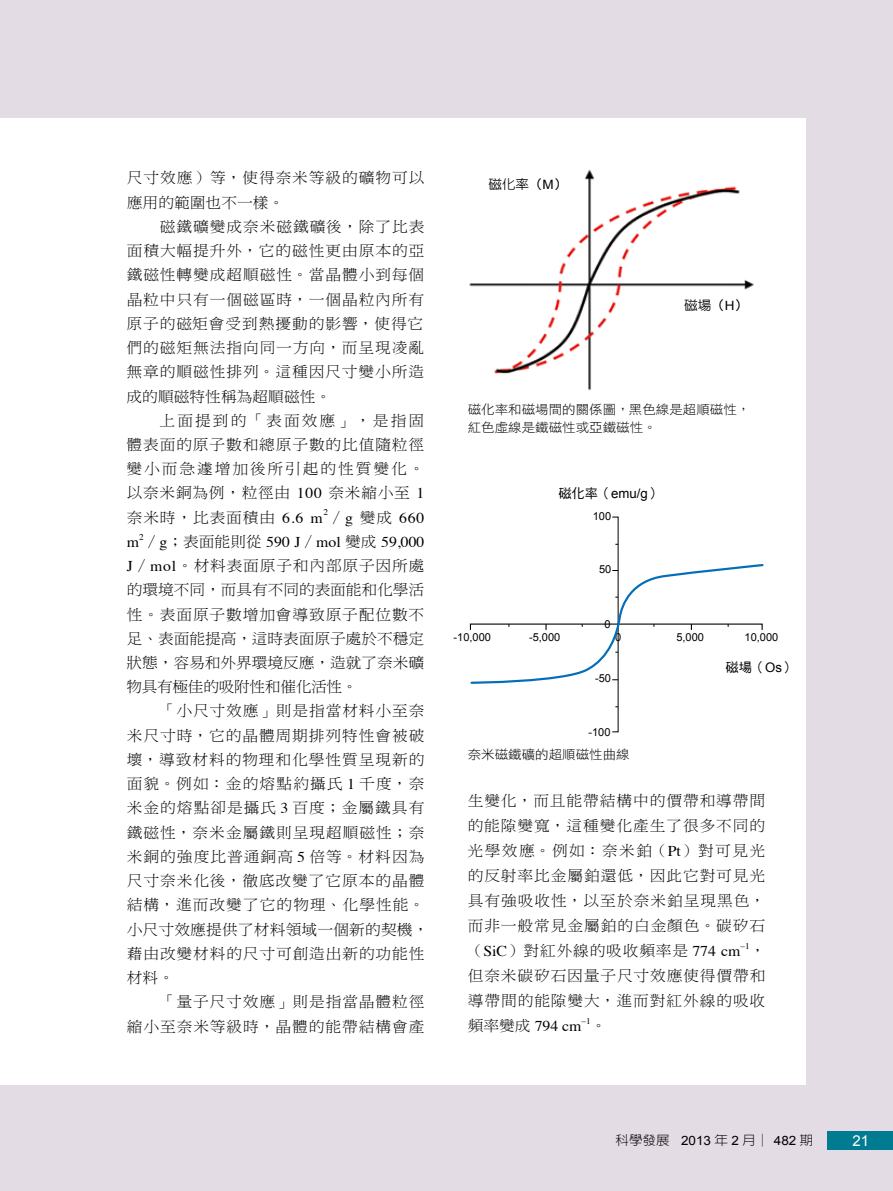
<style>
.page{position:relative;width:893px;height:1191px;background:#e4dce5}
.page>*{position:absolute;margin:0;border:0;box-sizing:border-box;transform-origin:0 0}
.t1{font:15px/24.2px "DF Ming Std W3";letter-spacing:.055em;color:#000;text-align:justify;scale:1.05 1}
.t2{font:15px "Times";color:#000;scale:1.05 1}
.t3{font:15px "Arial";color:#fff}
.t4{font:13.2px "DF Hei Std W5";color:#000}
.t5{font:12.9px/18px "DF Hei Std W3";color:#000;scale:1.05 1}
.t6{font:300 12.9px "AR New Hei B5";color:#000;scale:1.05 1}
.t7{font:500 12.9px "AR New Hei B5";color:#000;scale:1.05 1}
.t8{font:10.95px "Arial";color:#000}
.t9{font:8.7px "Times";color:#000;scale:1.05 1}
.s1{font-family:"Times"}
.s2{font-family:"DF Ming Std W3"}
.s3{font-weight:700}
.s4{font-family:"Arial";font-weight:400}
.s5{font-family:"Arial"}
</style>
<div class="page">
<div style="left:0;top:118px;width:805px;height:966px;background:#fff"></div>
<div style="left:828px;top:1131px;width:65px;height:18px;background:#007b91"></div>
<svg style="left:469px;top:563px;width:295px;height:122px"></svg>
<img style="left:469px;top:169px;width:285px;height:222px">
<div style="left:474px;top:170px;width:108px;height:27px;background:#fff"></div>
<div style="left:662px;top:291px;width:108px;height:27px;background:#fff"></div>
<p class="t1" style="left:127px;top:166px;width:285px">尺寸效應）等，使得奈米等級的礦物可以應用的範圍也不一樣。</p>
<p class="t1" style="left:127px;top:214px;width:285px;text-indent:33px">磁鐵礦變成奈米磁鐵礦後，除了比表面積大幅提升外，它的磁性更由原本的亞鐵磁性轉變成超順磁性。當晶體小到每個晶粒中只有一個磁區時，一個晶粒內所有原子的磁矩會受到熱擾動的影響，使得它們的磁矩無法指向同一方向，而呈現凌亂無章的順磁性排列。這種因尺寸變小所造成的順磁特性稱為超順磁性。</p>
<p class="t1" style="left:127px;top:408px;width:285px;text-indent:33px">上面提到的「表面效應」，是指固體表面的原子數和總原子數的比值隨粒徑變小而急遽增加後所引起的性質變化。以奈米銅為例，粒徑由 <span class="s1">100</span> 奈米縮小至 <span class="s1">1</span>奈米時，比表面積由 <span class="s1">6.6 m</span> ／<span class="s1">g</span> 變成 <span class="s1">660</span></p>
<p class="t9" style="left:324px;top:504px;width:6px">2</p>
<p class="t2" style="left:127px;top:528px;width:285px">m <span class="s2">／</span>g<span class="s2">；表面能則從</span> 590 J<span class="s2">／</span>mol <span class="s2">變成</span> 59,000</p>
<p class="t9" style="left:139px;top:528px;width:6px">2</p>
<p class="t1" style="left:127px;top:553px;width:285px"><span class="s1">J</span>／<span class="s1">mol</span>。材料表面原子和內部原子因所處的環境不同，而具有不同的表面能和化學活性。表面原子數增加會導致原子配位數不足、表面能提高，這時表面原子處於不穩定狀態，容易和外界環境反應，造就了奈米礦物具有極佳的吸附性和催化活性。</p>
<p class="t1" style="left:127px;top:699px;width:289px;text-align:left;text-indent:33px">「小尺寸效應」則是指當材料小至奈米尺寸時，它的晶體周期排列特性會被破壞，導致材料的物理和化學性質呈現新的面貌。例如：金的熔點約攝氏 <span class="s1">1</span> 千度，奈米金的熔點卻是攝氏 <span class="s1">3</span> 百度；金屬鐵具有鐵磁性，奈米金屬鐵則呈現超順磁性；奈米銅的強度比普通銅高 <span class="s1">5</span> 倍等。材料因為尺寸奈米化後，徹底改變了它原本的晶體結構，進而改變了它的物理、化學性能。小尺寸效應提供了材料領域一個新的契機，藉由改變材料的尺寸可創造出新的功能性材料。</p>
<p class="t1" style="left:127px;top:989px;width:285px;text-align:right">「量子尺寸效應」則是指當晶體粒徑<br>縮小至奈米等級時，晶體的能帶結構會產</p>
<p class="t7" style="left:488px;top:177px;width:76px">磁化率<span class="s3">（</span><span class="s4">M</span><span class="s3">）</span></p>
<p class="t7" style="left:684px;top:298px;width:62px">磁場<span class="s3">（</span><span class="s4">H</span><span class="s3">）</span></p>
<p class="t5" style="left:468px;top:400px;width:271px">磁化率和磁場間的關係圖，黑色線是超順磁性，紅色虛線是鐵磁性或亞鐵磁性。</p>
<p class="t4" style="left:558px;top:486px;width:104px">磁化率（<span class="s5">emu/g</span>）</p>
<p class="t8" style="left:593px;top:508px;width:20px">100</p>
<p class="t8" style="left:599px;top:562px;width:14px">50</p>
<p class="t8" style="left:605px;top:616px;width:8px">0</p>
<p class="t8" style="left:454px;top:630px;width:39px">-10,000</p>
<p class="t8" style="left:529px;top:630px;width:33px">-5,000</p>
<p class="t8" style="left:615px;top:630px;width:8px">0</p>
<p class="t8" style="left:744px;top:630px;width:35px">10,000</p>
<p class="t8" style="left:676px;top:630px;width:29px">5,000</p>
<p class="t8" style="left:595px;top:670px;width:17px">-50</p>
<p class="t8" style="left:588px;top:725px;width:24px">-100</p>
<p class="t5" style="left:468px;top:744px;width:156px">奈米磁鐵礦的超順磁性曲線</p>
<p class="t4" style="left:725px;top:660px;width:71px">磁場（<span class="s5">Os</span>）</p>
<p class="t1" style="left:468px;top:788px;width:285px;line-height:25px">生變化，而且能帶結構中的價帶和導帶間的能隙變寬，這種變化產生了很多不同的光學效應。例如：奈米鉑（<span class="s1">Pt</span>）對可見光的反射率比金屬鉑還低，因此它對可見光具有強吸收性，以至於奈米鉑呈現黑色，而非一般常見金屬鉑的白金顏色。碳矽石（<span class="s1">SiC</span>）對紅外線的吸收頻率是 <span class="s1">774 cm</span></p>
<p class="t9" style="left:740px;top:936px;width:10px">_1</p>
<p class="t1" style="left:468px;top:938px;width:285px;line-height:25px;text-indent:282px">，但奈米碳矽石因量子尺寸效應使得價帶和導帶間的能隙變大，進而對紅外線的吸收</p>
<p class="t2" style="left:468px;top:1012px;width:110px"><span class="s2">頻率變成</span> 794 cm</p>
<p class="t9" style="left:581px;top:1011px;width:10px">_1</p>
<p class="t1" style="left:591px;top:1013px;width:16px">。</p>
<p class="t6" style="left:615px;top:1133px;width:190px">科學發展 <span class="s4">2013</span> 年 <span class="s4">2</span> 月│ <span class="s4">482</span> 期</p>
<p class="t3" style="left:852px;top:1131px;width:18px">21</p>
</div>
